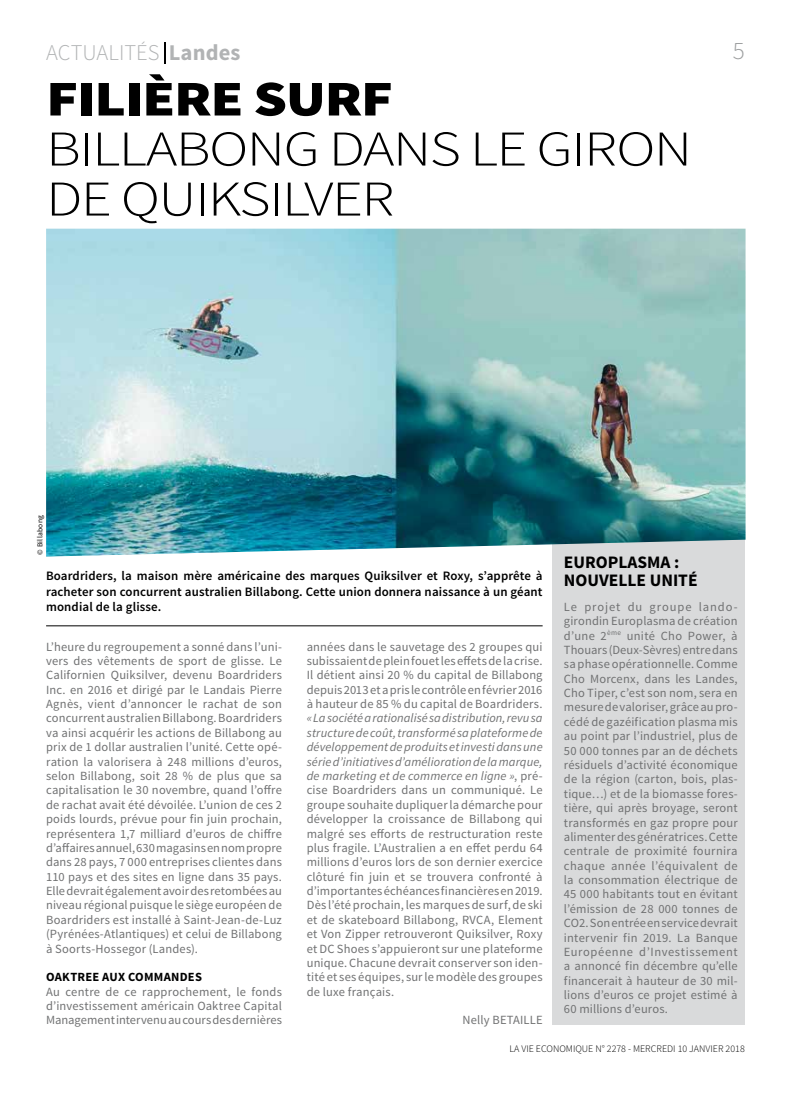
<style>
.page{position:relative;width:798px;height:1099px;background:#fff}
.page>*{position:absolute;margin:0;border:0;box-sizing:border-box;transform-origin:0 0}
.t1{font:300 50px/50px "Source Sans Pro";letter-spacing:-.025em;color:#000;scale:1.2 1}
.t2{font:900 50px "Source Sans Pro";letter-spacing:-.025em;color:#000;scale:1.2 1}
.t3{font:300 25px "Source Sans Pro";color:#9c9e9f}
.t4{font:300 22.5px "Source Sans Pro";color:#b1b3b4}
.t5{font:700 17.5px/17.5px "Source Sans Pro";color:#000}
.t6{font:600 12.88px/15.5px "Source Sans Pro";letter-spacing:.01em;color:#000;text-align:justify}
.t7{font:12.5px/14.4px "Source Sans Pro";letter-spacing:.01em;color:#707172;text-align:justify}
.t8{font:700 12.5px "Source Sans Pro";letter-spacing:.02em;color:#000}
.t9{font:300 10px "Source Sans Pro";color:#000}
.t10{font:7.5px "Source Sans Pro";letter-spacing:.04em;color:#000}
.s1{font-weight:700}
.s2{font-style:italic}
</style>
<div class="page">
<hr style="left:164px;top:43px;width:2px;height:21px;background:#000">
<hr style="left:46px;top:625px;width:496px;height:1px;background:#000">
<div style="left:552px;top:535px;width:192px;height:489px;background:#d9dadb"></div>
<img style="left:46px;top:229px;width:699px;height:327px">
<h3 class="t4" style="left:46px;top:39px;width:196px">ACTUALITÉS <span class="s1">Landes</span></h3>
<h2 class="t3" style="left:732px;top:36px;width:13px">5</h2>
<h1 class="t2" style="left:46px;top:66px;width:290px">FILIÈRE SURF</h1>
<h1 class="t1" style="left:46px;top:124px;width:539px">BILLABONG DANS LE GIRON<br>DE QUIKSILVER</h1>
<p class="t10" style="left:35px;top:555px;width:42px;rotate:-90deg">© Billabong</p>
<p class="t6" style="left:46px;top:568px;width:498px">Boardriders, la maison mère américaine des marques Quiksilver et Roxy, s’apprête à racheter son concurrent australien Billabong. Cette union donnera naissance à un géant mondial de la glisse.</p>
<p class="t7" style="left:46px;top:639px;width:237px">L’heure du regroupement a sonné dans l’uni&shy;vers des vêtements de sport de glisse. Le Californien Quiksilver, devenu Boardriders Inc. en 2016 et dirigé par le Landais Pierre Agnès, vient d’annoncer le rachat de son concurrent australien Billabong. Boardriders va ainsi acquérir les actions de Billabong au prix de 1 dollar australien l’unité. Cette opé&shy;ration la valorisera à 248 millions d’euros, selon Billabong, soit 28 % de plus que sa capitalisation le 30 novembre, quand l’offre de rachat avait été dévoilée. L’union de ces 2 poids lourds, prévue pour fin juin prochain, représentera 1,7 milliard d’euros de chiffre d’affaires annuel, 630 magasins en nom propre dans 28 pays, 7 000 entreprises clientes dans 110 pays et des sites en ligne dans 35 pays.<br>Elle devrait également avoir des retombées au niveau régional puisque le siège européen de Boardriders est installé à Saint-Jean-de-Luz (Pyrénées-Atlantiques) et celui de Billabong à Soorts-Hossegor (Landes).</p>
<p class="t8" style="left:46px;top:969px;width:157px">OAKTREE AUX COMMANDES</p>
<p class="t7" style="left:46px;top:984px;width:237px">Au centre de ce rapprochement, le fonds d’investissement américain Oaktree Capital Management intervenu au cours des dernières</p>
<p class="t7" style="left:307px;top:639px;width:237px">années dans le sauvetage des 2 groupes qui subissaient de plein fouet les effets de la crise.<br>Il détient ainsi 20 % du capital de Billabong depuis 2013 et a pris le contrôle en février 2016 à hauteur de 85 % du capital de Boardriders.</p>
<p class="t7" style="left:307px;top:711px;width:237px"><span class="s2">« La société a rationalisé sa distribution, revu sa structure de coût, transformé sa plateforme de développement de produits et investi dans une série d’initiatives d’amélioration de la marque, de marketing et de commerce en ligne »</span>, pré&shy;cise Boardriders dans un communiqué. Le groupe souhaite dupliquer la démarche pour développer la croissance de Billabong qui malgré ses efforts de restructuration reste plus fragile. L’Australien a en effet perdu 64 millions d’euros lors de son dernier exercice clôturé fin juin et se trouvera confronté à d’importantes échéances financières en 2019.<br>Dès l’été prochain, les marques de surf, de ski et de skateboard Billabong, RVCA, Element et Von Zipper retrouveront Quiksilver, Roxy et DC Shoes s’appuieront sur une plateforme unique. Chacune devrait conserver son iden&shy;tité et ses équipes, sur le modèle des groupes de luxe français.</p>
<p class="t7" style="left:462px;top:1013px;width:82px">Nelly BETAILLE</p>
<h3 class="t5" style="left:563px;top:554px;width:135px">EUROPLASMA :<br>NOUVELLE UNITÉ</h3>
<p class="t7" style="left:563px;top:599px;width:175px">Le projet du groupe lando&shy;girondin Europlasma de création d’une 2<sup>ème</sup> unité Cho Power, à Thouars (Deux-Sèvres) entre dans sa phase opérationnelle. Comme Cho Morcenx, dans les Landes, Cho Tiper, c’est son nom, sera en mesure de valoriser, grâce au pro&shy;cédé de gazéification plasma mis au point par l’industriel, plus de 50 000 tonnes par an de déchets résiduels d’activité économique de la région (carton, bois, plas&shy;tique…) et de la biomasse fores&shy;tière, qui après broyage, seront transformés en gaz propre pour alimenter des génératrices. Cette centrale de proximité fournira chaque année l’équivalent de la consommation électrique de 45 000 habitants tout en évitant l’émission de 28 000 tonnes de CO2. Son entrée en service devrait intervenir fin 2019. La Banque Européenne d’Investissement a annoncé fin décembre qu’elle financerait à hauteur de 30 mil&shy;lions d’euros ce projet estimé à 60 millions d’euros.</p>
<p class="t9" style="left:509px;top:1042px;width:237px">LA VIE ECONOMIQUE N° 2278 - MERCREDI 10 JANVIER 2018</p>
</div>
